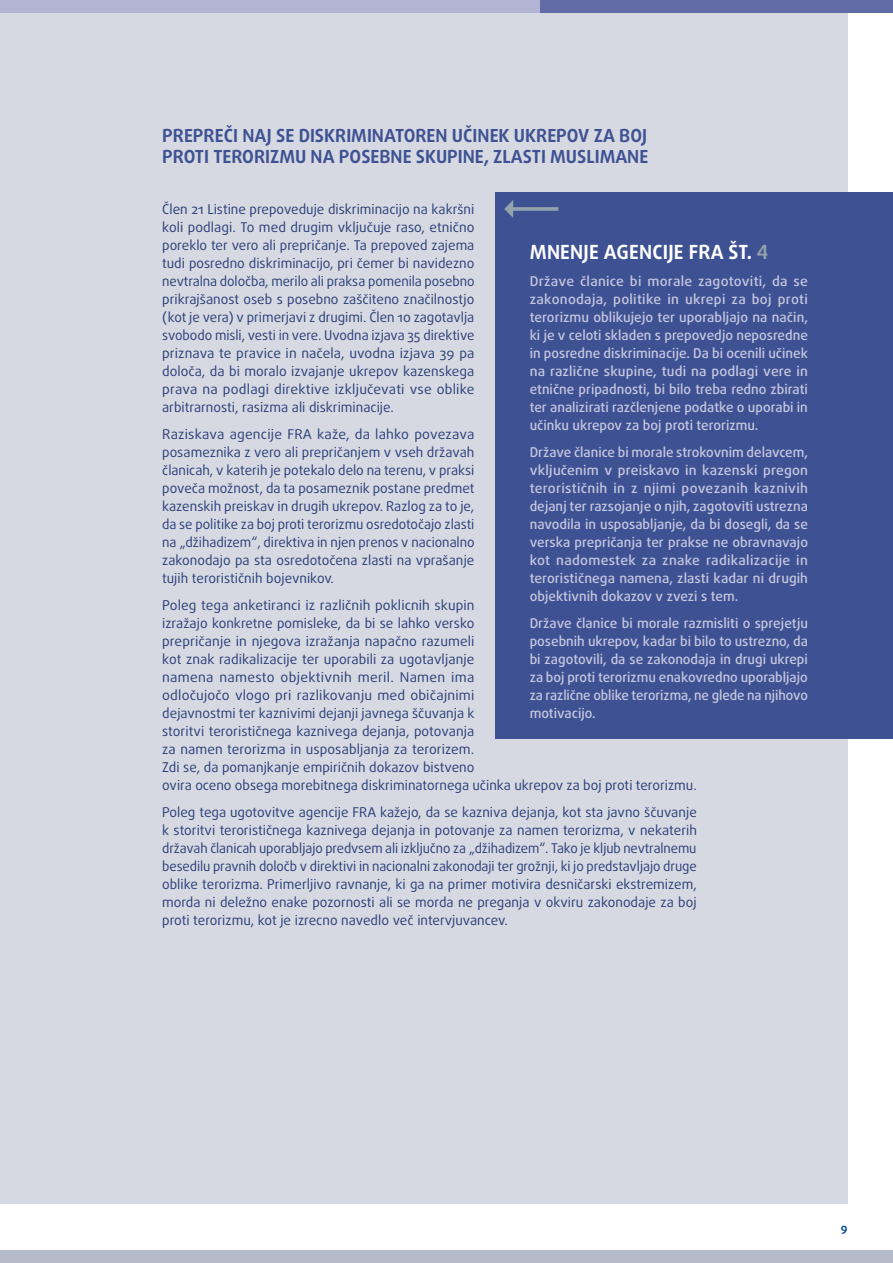
<style>
.page{position:relative;width:893px;height:1263px;background:#fff}
.page>*{position:absolute;margin:0;border:0;box-sizing:border-box;transform-origin:0 0}
.FRA_op_title{font:700 19.5px "Daxline Pro";letter-spacing:.01em;color:#fff}
.title_0_right{font:700 18px/21px "Daxline Pro";color:#3e5293}
.body_op_right{font:13.5px/18px "Daxline Pro";color:#2a3f79;text-align:justify}
.Opinions-text{font:500 13.5px/18px "Daxline Pro";color:#c6c6df;text-align:justify}
.t1{font:700 11.25px "Daxline Pro";color:#004a9a}
.s1{color:#93a3ac}
</style>
<div class="page">
<div style="left:0;top:0;width:848px;height:1204px;background:#d7d9e2"></div>
<div style="left:0;top:0;width:808px;height:13px;background:#b3b3d4"></div>
<div style="left:0;top:1250px;width:893px;height:13px;background:#b6bbca"></div>
<div style="left:540px;top:0;width:353px;height:13px;background:#616ba5"></div>
<div style="left:496px;top:192px;width:397px;height:547px;background:#3e5293"></div>
<svg style="left:504px;top:200px;width:54px;height:18px"></svg>
<h2 class="title_0_right" style="left:162px;top:125px;width:488px">PREPREČI NAJ SE DISKRIMINATOREN UČINEK UKREPOV ZA BOJ<br>PROTI TERORIZMU NA POSEBNE SKUPINE, ZLASTI MUSLIMANE</h2>
<p class="body_op_right" style="left:162px;top:200px;width:314px">Člen 21 Listine prepoveduje diskriminacijo na kakršni koli podlagi. To med drugim vključuje raso, etnično poreklo ter vero ali prepričanje. Ta prepoved zajema tudi posredno diskriminacijo, pri čemer bi navidezno nevtralna določba, merilo ali praksa pomenila posebno prikrajšanost oseb s posebno zaščiteno značilnostjo (kot je vera) v primerjavi z drugimi. Člen 10 zagotavlja svobodo misli, vesti in vere. Uvodna izjava 35 direktive priznava te pravice in načela, uvodna izjava 39 pa določa, da bi moralo izvajanje ukrepov kazenskega prava na podlagi direktive izključevati vse oblike arbitrarnosti, rasizma ali diskriminacije.</p>
<p class="body_op_right" style="left:162px;top:425px;width:314px">Raziskava agencije FRA kaže, da lahko povezava posameznika z vero ali prepričanjem v vseh državah članicah, v katerih je potekalo delo na terenu, v praksi poveča možnost, da ta posameznik postane predmet kazenskih preiskav in drugih ukrepov. Razlog za to je, da se politike za boj proti terorizmu osredotočajo zlasti na „džihadizem“, direktiva in njen prenos v nacionalno zakonodajo pa sta osredotočena zlasti na vprašanje tujih terorističnih bojevnikov.</p>
<p class="body_op_right" style="left:162px;top:596px;width:536px;text-align:left">Poleg tega anketiranci iz različnih poklicnih skupin<br>izražajo konkretne pomisleke, da bi se lahko versko<br>prepričanje in njegova izražanja napačno razumeli<br>kot znak radikalizacije ter uporabili za ugotavljanje<br>namena namesto objektivnih meril. Namen ima<br>odločujočo vlogo pri razlikovanju med običajnimi<br>dejavnostmi ter kaznivimi dejanji javnega ščuvanja k<br>storitvi terorističnega kaznivega dejanja, potovanja<br>za namen terorizma in usposabljanja za terorizem.<br>Zdi se, da pomanjkanje empiričnih dokazov bistveno<br>ovira oceno obsega morebitnega diskriminatornega učinka ukrepov za boj proti terorizmu.</p>
<p class="body_op_right" style="left:162px;top:803px;width:536px">Poleg tega ugotovitve agencije FRA kažejo, da se kazniva dejanja, kot sta javno ščuvanje k storitvi terorističnega kaznivega dejanja in potovanje za namen terorizma, v nekaterih državah članicah uporabljajo predvsem ali izključno za „džihadizem“. Tako je kljub nevtralnemu besedilu pravnih določb v direktivi in nacionalni zakonodaji ter grožnji, ki jo predstavljajo druge oblike terorizma. Primerljivo ravnanje, ki ga na primer motivira desničarski ekstremizem, morda ni deležno enake pozornosti ali se morda ne preganja v okviru zakonodaje za boj proti terorizmu, kot je izrecno navedlo več intervjuvancev.</p>
<h3 class="FRA_op_title" style="left:530px;top:239px;width:240px">MNENJE AGENCIJE FRA ŠT. <span class="s1">4</span></h3>
<p class="Opinions-text" style="left:530px;top:272px;width:280px">Države članice bi morale zagotoviti, da se zakonodaja, politike in ukrepi za boj proti terorizmu oblikujejo ter uporabljajo na način, ki je v celoti skladen s prepovedjo neposredne in posredne diskriminacije. Da bi ocenili učinek na različne skupine, tudi na podlagi vere in etnične pripadnosti, bi bilo treba redno zbirati ter analizirati razčlenjene podatke o uporabi in učinku ukrepov za boj proti terorizmu.</p>
<p class="Opinions-text" style="left:530px;top:443px;width:280px">Države članice bi morale strokovnim delavcem, vključenim v preiskavo in kazenski pregon terorističnih in z njimi povezanih kaznivih dejanj ter razsojanje o njih, zagotoviti ustrezna navodila in usposabljanje, da bi dosegli, da se verska prepričanja ter prakse ne obravnavajo kot nadomestek za znake radikalizacije in terorističnega namena, zlasti kadar ni drugih objektivnih dokazov v zvezi s tem.</p>
<p class="Opinions-text" style="left:530px;top:614px;width:280px">Države članice bi morale razmisliti o sprejetju posebnih ukrepov, kadar bi bilo to ustrezno, da bi zagotovili, da se zakonodaja in drugi ukrepi za boj proti terorizmu enakovredno uporabljajo za različne oblike terorizma, ne glede na njihovo motivacijo.</p>
<p class="t1" style="left:841px;top:1222px;width:8px">9</p>
</div>
